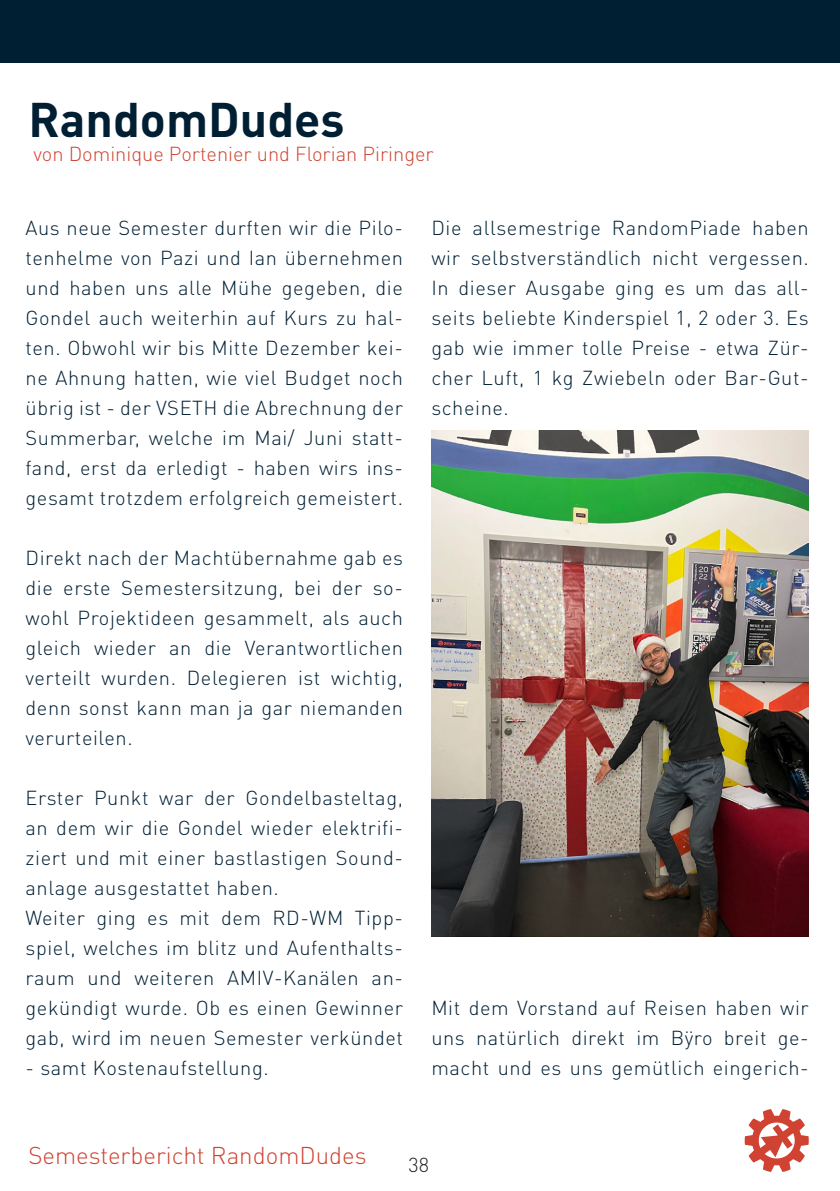
<style>
.page{position:relative;width:840px;height:1191px;background:#fff}
.page>*{position:absolute;margin:0;border:0;box-sizing:border-box;transform-origin:0 0}
.Absatzformat_1{font:700 48px "DIN Pro";color:#001f33}
.Absatzformat_1-2{font:300 24px "DIN Pro";color:#d04231}
.Fliesstext{font:300 20px/30px "DIN Pro";letter-spacing:.03em;color:#001f33;text-align:justify}
.Absatzformat_1-3{font:300 20px "DIN Pro";color:#d04231}
.t1{font:300 20px "DIN Pro";color:#231f20}
</style>
<div class="page">
<div style="left:0;top:0;width:839px;height:63px;background:#001f33"></div>
<svg style="left:744px;top:1109px;width:64px;height:63px"></svg>
<img style="left:431px;top:430px;width:377px;height:506px">
<hr style="left:839px;top:0;width:1px;height:63px;background:#001f33">
<p class="Absatzformat_1" style="left:28px;top:87px;width:317px">RandomDudes</p>
<p class="Absatzformat_1-3" style="left:33px;top:140px;width:401px">von Dominique Portenier und Florian Piringer</p>
<p class="Fliesstext" style="left:26px;top:211px;width:379px">Aus neue Semester durften wir die Pilo&shy;tenhelme von Pazi und Ian übernehmen und haben uns alle Mühe gegeben, die Gondel auch weiterhin auf Kurs zu hal&shy;ten. Obwohl wir bis Mitte Dezember kei&shy;ne Ahnung hatten, wie viel Budget noch übrig ist - der VSETH die Abrechnung der Summerbar, welche im Mai/ Juni statt&shy;fand, erst da erledigt - haben wirs ins&shy;gesamt trotzdem erfolgreich gemeistert.</p>
<p class="Fliesstext" style="left:26px;top:541px;width:379px">Direkt nach der Machtübernahme gab es die erste Semestersitzung, bei der so&shy;wohl Projektideen gesammelt, als auch gleich wieder an die Verantwortlichen verteilt wurden. Delegieren ist wichtig, denn sonst kann man ja gar niemanden verurteilen.</p>
<p class="Fliesstext" style="left:26px;top:781px;width:379px">Erster Punkt war der Gondelbasteltag, an dem wir die Gondel wieder elektrifi&shy;ziert und mit einer bastlastigen Sound&shy;anlage ausgestattet haben.</p>
<p class="Fliesstext" style="left:26px;top:901px;width:379px">Weiter ging es mit dem RD-WM Tipp&shy;spiel, welches im blitz und Aufenthalts&shy;raum und weiteren AMIV-Kanälen an&shy;gekündigt wurde. Ob es einen Gewinner gab, wird im neuen Semester verkündet</p>
<p class="Fliesstext" style="left:26px;top:1051px;width:244px">- samt Kostenaufstellung.</p>
<p class="Fliesstext" style="left:431px;top:211px;width:379px">Die allsemestrige RandomPiade haben wir selbstverständlich nicht vergessen.<br>In dieser Ausgabe ging es um das all&shy;seits beliebte Kinderspiel 1, 2 oder 3. Es gab wie immer tolle Preise - etwa Zür&shy;cher Luft, 1 kg Zwiebeln oder Bar-Gut&shy;scheine.</p>
<p class="Fliesstext" style="left:431px;top:991px;width:379px">Mit dem Vorstand auf Reisen haben wir uns natürlich direkt im Bÿro breit ge&shy;macht und es uns gemütlich eingerich-</p>
<p class="Absatzformat_1-2" style="left:28px;top:1139px;width:339px">Semesterbericht RandomDudes</p>
<p class="t1" style="left:408px;top:1151px;width:22px">38</p>
</div>
